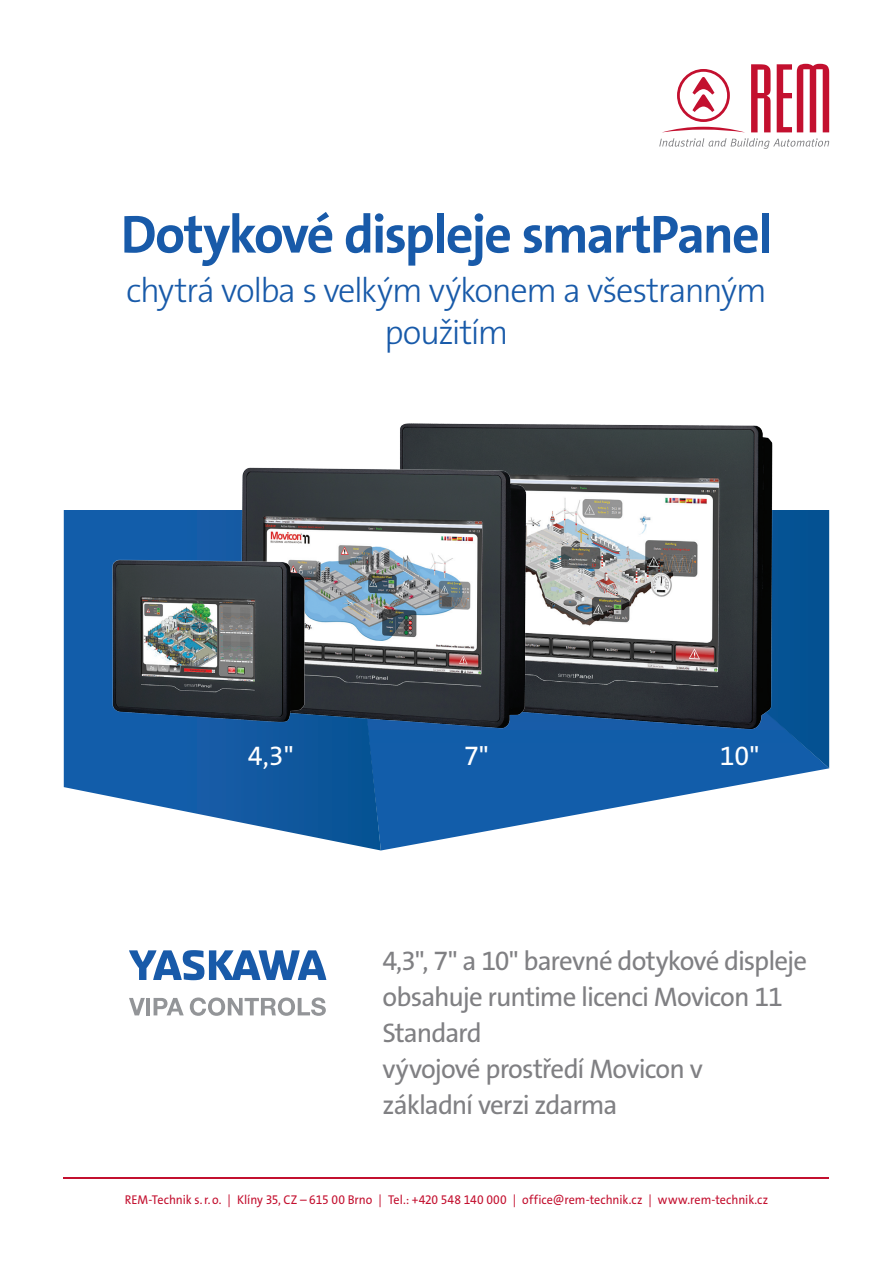
<style>
.page{position:relative;width:893px;height:1263px;background:#fff}
.page>*{position:absolute;margin:0;border:0;box-sizing:border-box;transform-origin:0 0}
.t1{font:700 54px "The Sans Os F";letter-spacing:-.035em;color:#185aa9}
.t2{font:300 34.5px/42px "The Sans Os F";letter-spacing:-.04em;color:#185aa9;text-align:center}
.vykrik-SEDA{font:27px/36px "The Sans Os F";letter-spacing:-.035em;color:#808083}
.popisek{font:27px "The Sans Os F";color:#fff}
.t3{font:12.75px "The Sans Os F";color:#c3102f;scale:.95 1}
</style>
<div class="page">
<svg style="left:659px;top:138px;width:170px;height:11px"></svg>
<svg style="left:751px;top:64px;width:19px;height:68px"></svg>
<svg style="left:777px;top:64px;width:52px;height:68px"></svg>
<svg style="left:663px;top:69px;width:80px;height:63px"></svg>
<hr style="left:64px;top:1178px;width:765px;height:1px;background:#c3102f">
<svg style="left:381px;top:768px;width:448px;height:82px"></svg>
<svg style="left:64px;top:510px;width:317px;height:340px"></svg>
<svg style="left:339px;top:510px;width:490px;height:258px;background:#0b589f"></svg>
<svg style="left:129px;top:950px;width:197px;height:30px"></svg>
<svg style="left:129px;top:998px;width:16px;height:17px"></svg>
<hr style="left:146px;top:998px;width:4px;height:17px;background:#939598">
<svg style="left:154px;top:998px;width:30px;height:17px"></svg>
<svg style="left:190px;top:997px;width:136px;height:19px"></svg>
<img style="left:385px;top:423px;width:402px;height:314px">
<img style="left:228px;top:454px;width:310px;height:278px">
<img style="left:106px;top:550px;width:207px;height:178px">
<p class="t1" style="left:121px;top:200px;width:653px">Dotykové displeje smartPanel</p>
<p class="t2" style="left:126px;top:270px;width:642px">chytrá volba s velkým výkonem a všestranným použitím</p>
<p class="popisek" style="left:248px;top:739px;width:47px">4,3"</p>
<p class="popisek" style="left:464px;top:739px;width:26px">7"</p>
<p class="popisek" style="left:720px;top:739px;width:41px">10"</p>
<p class="vykrik-SEDA" style="left:383px;top:943px;width:426px">4,3", 7" a 10" barevné dotykové displeje</p>
<p class="vykrik-SEDA" style="left:383px;top:979px;width:402px">obsahuje runtime licenci Movicon 11<br>Standard</p>
<p class="vykrik-SEDA" style="left:383px;top:1051px;width:322px">vývojové prostředí Movicon v</p>
<p class="vykrik-SEDA" style="left:383px;top:1087px;width:237px">základní verzi zdarma</p>
<p class="t3" style="left:125px;top:1191px;width:679px">REM-Technik s.r.o. | Klíny 35, CZ – 615 00 Brno | Tel.: +420 548 140 000 | office@rem-technik.cz | www.rem-technik.cz</p>
</div>
